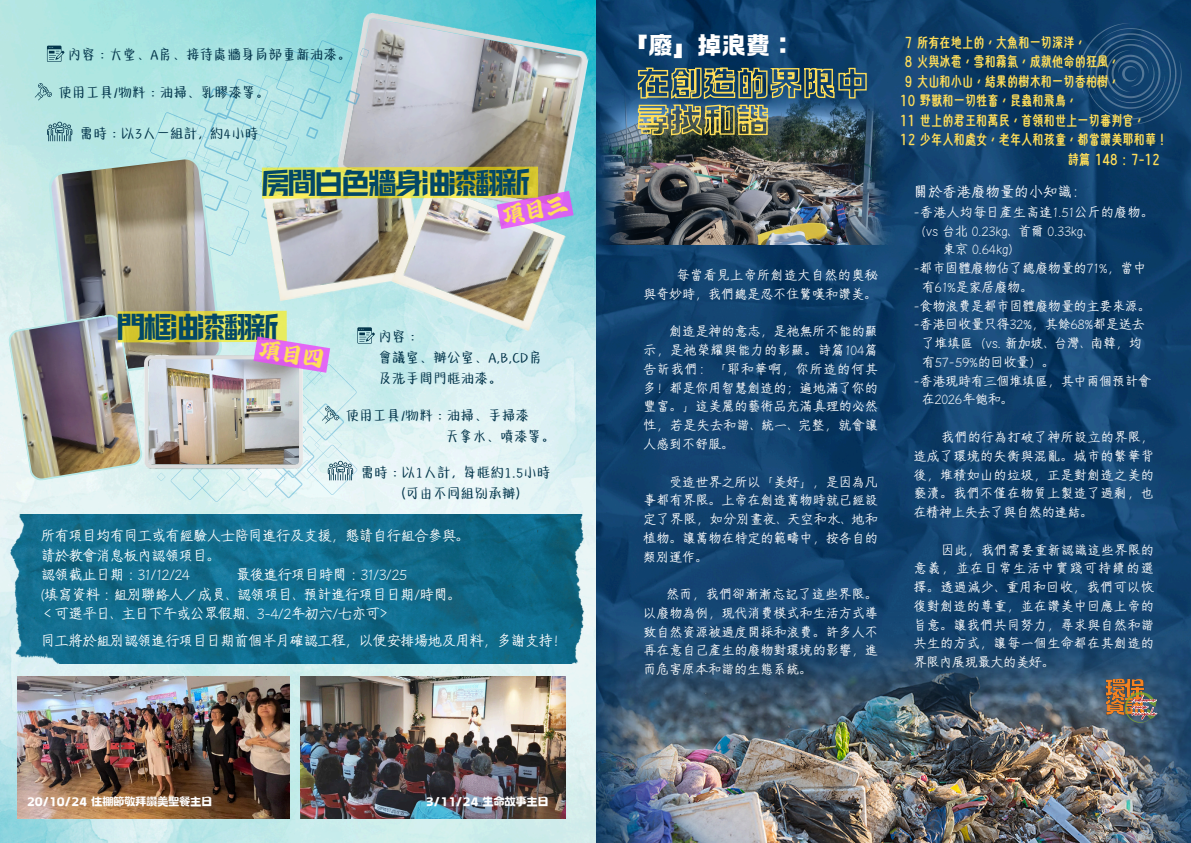
<style>
.page{position:relative;width:1191px;height:843px;background:#fff}
.page>*{position:absolute;margin:0;border:0;box-sizing:border-box;transform-origin:0 0}
.t1{font:30.4px "Canva Storm Black TC";letter-spacing:-.025em;color:#034866}
.t2{font:26.6px "Canva Title Bole TC";color:#fff}
.t3{font:16px/19.5px "Canva Beautiful TC";letter-spacing:-.035em;color:#fff}
.t4{font:16px "Canva Beautiful SC";color:#fff}
.t5{font:15px "Canva Ya Zhi Hei TC";color:#ffde59}
.t6{font:15px/21px "Canva Half Sugar SC";letter-spacing:.015em;color:#03354b}
.t7{font:14.5px/18.8px "Canva Beautiful SC";color:#fff;text-align:justify}
.t8{font:12px "Canva Acid Bold SC";letter-spacing:.015em;color:#fff}
.t9{font:11px "Holiday";letter-spacing:.015em;color:#a60e13}
</style>
<div class="page">
<img style="left:0;top:0;width:1190px;height:543px">
<img style="left:596px;top:543px;width:594px;height:299px">
<img style="left:1103px;top:677px;width:42px;height:40px">
<svg style="left:1124px;top:691px;width:33px;height:42px"></svg>
<img style="left:595px;top:84px;width:299px;height:161px">
<svg style="left:1079px;top:23px;width:102px;height:101px;background:#184671"></svg>
<img style="left:335px;top:11px;width:254px;height:204px">
<img style="left:0;top:525px;width:596px;height:317px">
<img style="left:11px;top:514px;width:573px;height:149px">
<img style="left:18px;top:675px;width:271px;height:143px">
<img style="left:300px;top:675px;width:265px;height:143px">
<img style="left:637px;top:26px;width:230px;height:159px">
<img style="left:8px;top:32px;width:565px;height:469px">
<p class="t6" style="left:68px;top:44px;width:284px">內容︰大堂、A房、接待處牆身局部重新油漆。</p>
<p class="t6" style="left:59px;top:81px;width:212px">使用工具/物料︰油掃、乳膠漆等。</p>
<p class="t6" style="left:80px;top:122px;width:180px">需時︰以3人一組計，約4小時</p>
<h6 class="t1" style="left:262px;top:167px;width:270px">房間白色牆身油漆翻新</h6>
<p class="t1" style="left:117px;top:311px;width:163px">門框油漆翻新</p>
<h6 class="t6" style="left:378px;top:325px;width:165px">內容︰<br>會議室、辦公室、A,B,CD房及洗手間門框油漆。</h6>
<p class="t6" style="left:445px;top:404px;width:111px;text-indent:-100px">使用工具/物料︰油掃、手掃漆<br>天拿水、噴漆等。</p>
<p class="t6" style="left:401px;top:461px;width:151px;text-indent:-41px">需時︰以1人計，每框約1.5小時(可由不同組別承辦)</p>
<p class="t3" style="left:41px;top:525px;width:431px">所有項目均有同工或有經驗人士陪同進行及支援，懇請自行組合參與。請於教會消息板內認領項目。<br>認領截止日期︰31/12/24</p>
<p class="t3" style="left:41px;top:564px;width:422px;text-indent:195px">最後進行項目時間︰31/3/25<br>(填寫資料︰組別聯絡人／成員、認領項目、預計進行項目日期/時間。＜可選平日、主日下午或公眾假期、3-4/2年初六/七亦可&gt;</p>
<p class="t3" style="left:41px;top:630px;width:527px">同工將於組別認領進行項目日期前個半月確認工程，以便安排場地及用料，多謝支持！</p>
<h3 class="t8" style="left:27px;top:794px;width:187px">20/10/24 住棚節敬拜讚美聖餐主日</h3>
<h6 class="t8" style="left:426px;top:794px;width:124px">3/11/24 生命故事主日</h6>
<p class="t2" style="left:624px;top:32px;width:172px">「廢」掉浪費：</p>
<h3 class="t7" style="left:643px;top:265px;width:236px;text-align:right">每當看見上帝所創造大自然的奧秘<br>與奇妙時，我們總是忍不住驚嘆和讚美。</h3>
<h2 class="t7" style="left:643px;top:322px;width:236px;text-indent:26px">創造是神的意志，是祂無所不能的顯示，是祂榮耀與能力的彰顯。詩篇104篇告訴我們：「耶和華啊，你所造的何其多！都是你用智慧創造的；遍地滿了你的豐富。」這美麗的藝術品充滿真理的必然性，若是失去和諧、統一、完整，就會讓人感到不舒服。</h2>
<p class="t7" style="left:643px;top:472px;width:236px;text-indent:26px">受造世界之所以「美好」，是因為凡事都有界限。上帝在創造萬物時就已經設定了界限，如分別晝夜、天空和水、地和植物。讓萬物在特定的範疇中，按各自的類別運作。</p>
<h5 class="t7" style="left:643px;top:584px;width:236px;text-indent:23px">然而，我們卻漸漸忘記了這些界限。以廢物為例，現代消費模式和生活方式導致自然資源被過度開採和浪費。許多人不再在意自己產生的廢物對環境的影響，進而危害原本和諧的生態系統。</h5>
<p class="t5" style="left:904px;top:35px;width:182px">7 所有在地上的，大魚和一切深洋，</p>
<p class="t5" style="left:904px;top:54px;width:216px">8 火與冰雹，雪和霧氣，成就他命的狂風，</p>
<p class="t5" style="left:904px;top:74px;width:216px">9 大山和小山，結果的樹木和一切香柏樹，</p>
<p class="t5" style="left:900px;top:93px;width:179px">10 野獸和一切牲畜，昆蟲和飛鳥，</p>
<p class="t5" style="left:900px;top:113px;width:246px">11 世上的君王和萬民，首領和世上一切審判官，</p>
<p class="t5" style="left:900px;top:132px;width:269px">12 少年人和處女，老年人和孩童，都當讚美耶和華！</p>
<p class="t5" style="left:1067px;top:152px;width:93px">詩篇 148 : 7-12</p>
<p class="t4" style="left:913px;top:183px;width:176px">關於香港廢物量的小知識：</p>
<p class="t7" style="left:913px;top:202px;width:242px">-香港人均每日產生高達1.51公斤的廢物。</p>
<p class="t7" style="left:913px;top:221px;width:182px">（vs 台北 0.23kg、首爾 0.33kg、</p>
<p class="t7" style="left:942px;top:240px;width:80px">東京 0.64kg）</p>
<p class="t7" style="left:913px;top:258px;width:234px">-都市固體廢物佔了總廢物量的71%，當中</p>
<p class="t7" style="left:921px;top:277px;width:113px">有61%是家居廢物。</p>
<p class="t7" style="left:913px;top:296px;width:239px">-食物浪費是都市固體廢物量的主要來源。</p>
<p class="t7" style="left:913px;top:315px;width:233px">-香港回收量只得32%，其餘68%都是送去</p>
<p class="t7" style="left:921px;top:333px;width:222px">了堆填區（vs. 新加坡、台灣、南韓，均</p>
<p class="t7" style="left:921px;top:352px;width:135px">有57-59%的回收量）。</p>
<p class="t7" style="left:913px;top:371px;width:239px">-香港現時有三個堆填區，其中兩個預計會</p>
<p class="t7" style="left:921px;top:390px;width:93px">在2026年飽和。</p>
<p class="t7" style="left:913px;top:427px;width:242px;text-indent:28px">我們的行為打破了神所設立的界限，造成了環境的失衡與混亂。城市的繁華背後，堆積如山的垃圾，正是對創造之美的褻瀆。我們不僅在物質上製造了過剩，也在精神上失去了與自然的連結。</p>
<p class="t7" style="left:913px;top:540px;width:242px;text-indent:28px">因此，我們需要重新認識這些界限的意義，並在日常生活中實踐可持續的選擇。透過減少、重用和回收，我們可以恢復對創造的尊重，並在讚美中回應上帝的旨意。讓我們共同努力，尋求與自然和諧共生的方式，讓每一個生命都在其創造的界限內展現最大的美好。</p>
<p class="t9" style="left:1132px;top:690px;width:25px">reduece</p>
<h5 class="t9" style="left:1132px;top:697px;width:17px">reuse</h5>
<p class="t9" style="left:1132px;top:704px;width:25px">recycle</p>
</div>
